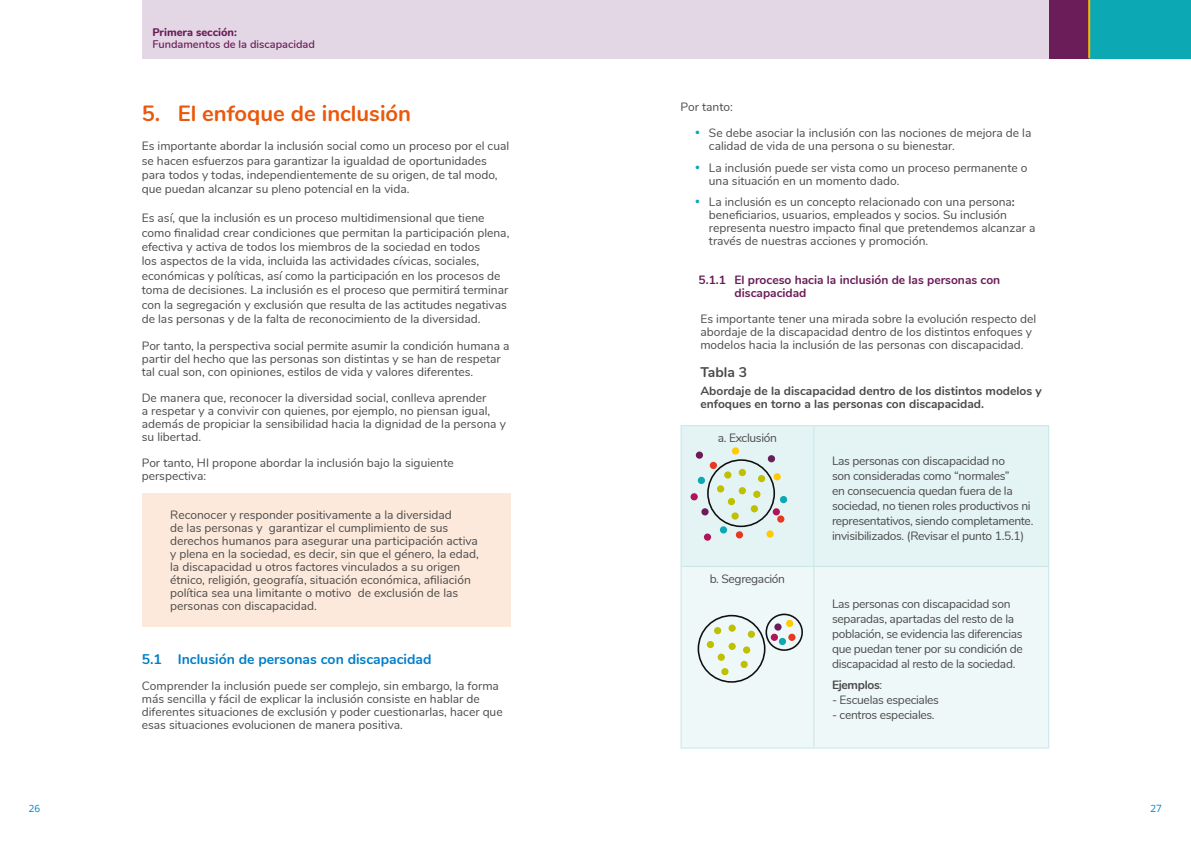
<style>
.page{position:relative;width:1191px;height:842px;background:#fff}
.page>*{position:absolute;margin:0;border:0;box-sizing:border-box;transform-origin:0 0}
.t1{font:700 22px "Nunito";color:#ea580c}
.t2{font:700 14px "Nunito";color:#007fc8}
.t3{font:700 14px "Nunito";color:#4a4a49}
.t4{font:12px/12.9px "Nunito";color:#4a4a49}
.t5{font:12px/15px "Nunito";letter-spacing:-.025em;color:#4a4a49}
.t6{font:700 12px/12.9px "Nunito";color:#4a4a49}
.t7{font:700 12px/12.9px "Nunito";color:#6a1d58}
.t8{font:700 12px "Nunito";letter-spacing:-.025em;color:#4a4a49}
.t9{font:600 11px "Nunito";color:#6a1d58}
.t10{font:800 11px "Nunito";color:#6a1d58}
.t11{font:10px "Open Sans";color:#007fc8}
.s1{color:#0ca8b3}
.s2{font-weight:700}
.s3{font-weight:400}
</style>
<div class="page">
<div style="left:142px;top:494px;width:368px;height:16px;background:#fde9db"></div>
<div style="left:142px;top:507px;width:368px;height:107px;background:#fde9db"></div>
<div style="left:142px;top:611px;width:368px;height:16px;background:#fde9db"></div>
<div style="left:681px;top:426px;width:367px;height:140px;background:#e4f3f4"></div>
<div style="left:681px;top:567px;width:367px;height:180px;background:#eff8f9"></div>
<hr style="left:680px;top:425px;width:134px;height:1px;background:#c7e6e7">
<hr style="left:680px;top:426px;width:1px;height:140px;background:#c7e6e7">
<hr style="left:814px;top:425px;width:235px;height:1px;background:#c7e6e7">
<hr style="left:813px;top:426px;width:1px;height:140px;background:#c7e6e7">
<hr style="left:1048px;top:426px;width:1px;height:140px;background:#c7e6e7">
<hr style="left:680px;top:566px;width:134px;height:1px;background:#c7e6e7">
<hr style="left:680px;top:567px;width:1px;height:180px;background:#c7e6e7">
<hr style="left:814px;top:566px;width:235px;height:1px;background:#c7e6e7">
<hr style="left:813px;top:567px;width:1px;height:180px;background:#c7e6e7">
<hr style="left:1048px;top:567px;width:1px;height:180px;background:#c7e6e7">
<hr style="left:680px;top:747px;width:134px;height:1px;background:#c7e6e7">
<hr style="left:814px;top:747px;width:235px;height:1px;background:#c7e6e7">
<div style="left:595px;top:0;width:454px;height:58px;background:#e3d7e5"></div>
<div style="left:1049px;top:0;width:142px;height:58px;background:#0ca8b3"></div>
<div style="left:1049px;top:0;width:40px;height:58px;background:#6a1d58"></div>
<div style="left:142px;top:0;width:453px;height:58px;background:#e3d7e5"></div>
<svg style="left:707px;top:459px;width:68px;height:68px;background:#d2dfdf"></svg>
<svg style="left:697px;top:614px;width:106px;height:69px"></svg>
<div style="left:728px;top:624px;width:7px;height:8px;background:#bec000;border-radius:50%"></div>
<div style="left:707px;top:641px;width:7px;height:7px;background:#bec000;border-radius:50%"></div>
<div style="left:740px;top:661px;width:7px;height:7px;background:#bec000;border-radius:50%"></div>
<div style="left:743px;top:646px;width:7px;height:8px;background:#bec000;border-radius:50%"></div>
<div style="left:717px;top:654px;width:8px;height:7px;background:#bec000;border-radius:50%"></div>
<div style="left:728px;top:643px;width:7px;height:7px;background:#bec000;border-radius:50%"></div>
<div style="left:747px;top:631px;width:8px;height:7px;background:#bec000;border-radius:50%"></div>
<div style="left:721px;top:668px;width:7px;height:7px;background:#bec000;border-radius:50%"></div>
<div style="left:714px;top:627px;width:7px;height:7px;background:#bec000;border-radius:50%"></div>
<div style="left:770px;top:634px;width:8px;height:7px;background:#af1558;border-radius:50%"></div>
<div style="left:779px;top:638px;width:7px;height:7px;background:#0ca8b3;border-radius:50%"></div>
<div style="left:788px;top:634px;width:7px;height:7px;background:#e73920;border-radius:50%"></div>
<div style="left:786px;top:620px;width:7px;height:7px;background:#ffca00;border-radius:50%"></div>
<div style="left:774px;top:623px;width:7px;height:8px;background:#6a1d58;border-radius:50%"></div>
<div style="left:738px;top:469px;width:8px;height:7px;background:#bec000;border-radius:50%"></div>
<div style="left:717px;top:485px;width:7px;height:7px;background:#bec000;border-radius:50%"></div>
<div style="left:750px;top:505px;width:8px;height:7px;background:#bec000;border-radius:50%"></div>
<div style="left:753px;top:491px;width:7px;height:7px;background:#bec000;border-radius:50%"></div>
<div style="left:728px;top:498px;width:7px;height:7px;background:#bec000;border-radius:50%"></div>
<div style="left:738px;top:487px;width:8px;height:7px;background:#bec000;border-radius:50%"></div>
<div style="left:758px;top:475px;width:7px;height:7px;background:#bec000;border-radius:50%"></div>
<div style="left:731px;top:512px;width:7px;height:8px;background:#bec000;border-radius:50%"></div>
<div style="left:724px;top:471px;width:7px;height:8px;background:#bec000;border-radius:50%"></div>
<div style="left:772px;top:508px;width:8px;height:7px;background:#af1558;border-radius:50%"></div>
<div style="left:780px;top:496px;width:7px;height:7px;background:#0ca8b3;border-radius:50%"></div>
<div style="left:777px;top:515px;width:7px;height:8px;background:#e73920;border-radius:50%"></div>
<div style="left:773px;top:473px;width:8px;height:7px;background:#ffca00;border-radius:50%"></div>
<div style="left:768px;top:455px;width:7px;height:7px;background:#6a1d58;border-radius:50%"></div>
<div style="left:690px;top:493px;width:8px;height:7px;background:#af1558;border-radius:50%"></div>
<div style="left:698px;top:477px;width:7px;height:7px;background:#0ca8b3;border-radius:50%"></div>
<div style="left:710px;top:462px;width:7px;height:7px;background:#e73920;border-radius:50%"></div>
<div style="left:766px;top:530px;width:7px;height:8px;background:#ffca00;border-radius:50%"></div>
<div style="left:696px;top:451px;width:7px;height:8px;background:#6a1d58;border-radius:50%"></div>
<div style="left:704px;top:533px;width:7px;height:8px;background:#af1558;border-radius:50%"></div>
<div style="left:720px;top:526px;width:7px;height:7px;background:#0ca8b3;border-radius:50%"></div>
<div style="left:736px;top:531px;width:7px;height:7px;background:#e73920;border-radius:50%"></div>
<div style="left:732px;top:447px;width:7px;height:8px;background:#ffca00;border-radius:50%"></div>
<div style="left:701px;top:508px;width:7px;height:7px;background:#6a1d58;border-radius:50%"></div>
<hr style="left:1088px;top:0;width:2px;height:58px;background:#fab600">
<p class="t10" style="left:152px;top:24px;width:86px">Primera sección:</p>
<p class="t9" style="left:152px;top:36px;width:164px">Fundamentos de la discapacidad</p>
<h1 class="t1" style="left:142px;top:98px;width:271px">5. El enfoque de inclusión</h1>
<p class="t4" style="left:142px;top:138px;width:369px;line-height:14.4px">Es importante abordar la inclusión social como un proceso por el cual se hacen esfuerzos para garantizar la igualdad de oportunidades para todos y todas, independientemente de su origen, de tal modo, que puedan alcanzar su pleno potencial en la vida.</p>
<p class="t4" style="left:142px;top:210px;width:369px;line-height:14.4px">Es así, que la inclusión es un proceso multidimensional que tiene como finalidad crear condiciones que permitan la participación plena, efectiva y activa de todos los miembros de la sociedad en todos<br>los aspectos de la vida, incluida las actividades cívicas, sociales, económicas y políticas, así como la participación en los procesos de toma de decisiones. La inclusión es el proceso que permitirá terminar con la segregación y exclusión que resulta de las actitudes negativas de las personas y de la falta de reconocimiento de la diversidad.</p>
<p class="t4" style="left:142px;top:339px;width:369px">Por tanto, la perspectiva social permite asumir la condición humana a partir del hecho que las personas son distintas y se han de respetar tal cual son, con opiniones, estilos de vida y valores diferentes.</p>
<p class="t4" style="left:142px;top:391px;width:365px">De manera que, reconocer la diversidad social, conlleva aprender<br>a respetar y a convivir con quienes, por ejemplo, no piensan igual, además de propiciar la sensibilidad hacia la dignidad de la persona y su libertad.</p>
<p class="t4" style="left:142px;top:456px;width:313px">Por tanto, HI propone abordar la inclusión bajo la siguiente perspectiva:</p>
<p class="t4" style="left:170px;top:507px;width:310px">Reconocer y responder positivamente a la diversidad<br>de las personas y garantizar el cumplimiento de sus derechos humanos para asegurar una participación activa y plena en la sociedad, es decir, sin que el género, la edad, la discapacidad u otros factores vinculados a su origen étnico, religión, geografía, situación económica, afiliación política sea una limitante o motivo de exclusión de las personas con discapacidad.</p>
<p class="t2" style="left:142px;top:649px;width:291px">5.1 Inclusión de personas con discapacidad</p>
<p class="t4" style="left:142px;top:678px;width:362px">Comprender la inclusión puede ser complejo, sin embargo, la forma más sencilla y fácil de explicar la inclusión consiste en hablar de diferentes situaciones de exclusión y poder cuestionarlas, hacer que esas situaciones evolucionen de manera positiva.</p>
<p class="t4" style="left:680px;top:100px;width:54px">Por tanto:</p>
<p class="t4" style="left:709px;top:126px;width:324px;text-indent:-14px"><span class="s1">•</span> Se debe asociar la inclusión con las nociones de mejora de la calidad de vida de una persona o su bienestar.</p>
<p class="t4" style="left:709px;top:160px;width:320px;text-indent:-14px"><span class="s1">•</span> La inclusión puede ser vista como un proceso permanente o una situación en un momento dado.</p>
<p class="t4" style="left:709px;top:195px;width:328px;text-indent:-14px"><span class="s1">•</span> La inclusión es un concepto relacionado con una persona<span class="s2">: </span>beneficiarios, usuarios, empleados y socios. Su inclusión representa nuestro impacto final que pretendemos alcanzar a través de nuestras acciones y promoción.</p>
<p class="t7" style="left:734px;top:272px;width:267px;text-indent:-36px">5.1.1 El proceso hacia la inclusión de las personas con discapacidad</p>
<p class="t4" style="left:700px;top:311px;width:337px">Es importante tener una mirada sobre la evolución respecto del abordaje de la discapacidad dentro de los distintos enfoques y modelos hacia la inclusión de las personas con discapacidad.</p>
<p class="t3" style="left:700px;top:361px;width:48px">Tabla 3</p>
<p class="t6" style="left:700px;top:384px;width:343px">Abordaje de la discapacidad dentro de los distintos modelos y enfoques en torno a las personas con discapacidad.</p>
<p class="t5" style="left:718px;top:429px;width:61px">a. Exclusión</p>
<p class="t5" style="left:832px;top:452px;width:203px">Las personas con discapacidad no<br>son consideradas como “normales”<br>en consecuencia quedan fuera de la sociedad, no tienen roles productivos ni representativos, siendo completamente. invisibilizados. (Revisar el punto 1.5.1)</p>
<p class="t5" style="left:710px;top:570px;width:77px">b. Segregación</p>
<p class="t5" style="left:832px;top:596px;width:192px">Las personas con discapacidad son separadas, apartadas del resto de la población, se evidencia las diferencias que puedan tener por su condición de discapacidad al resto de la sociedad.</p>
<p class="t8" style="left:832px;top:676px;width:52px">Ejemplos<span class="s3">:</span></p>
<p class="t5" style="left:832px;top:691px;width:108px">- Escuelas especiales</p>
<p class="t5" style="left:832px;top:706px;width:104px">- centros especiales.</p>
<p class="t11" style="left:29px;top:802px;width:13px">26</p>
<p class="t11" style="left:1150px;top:802px;width:13px">27</p>
</div>
